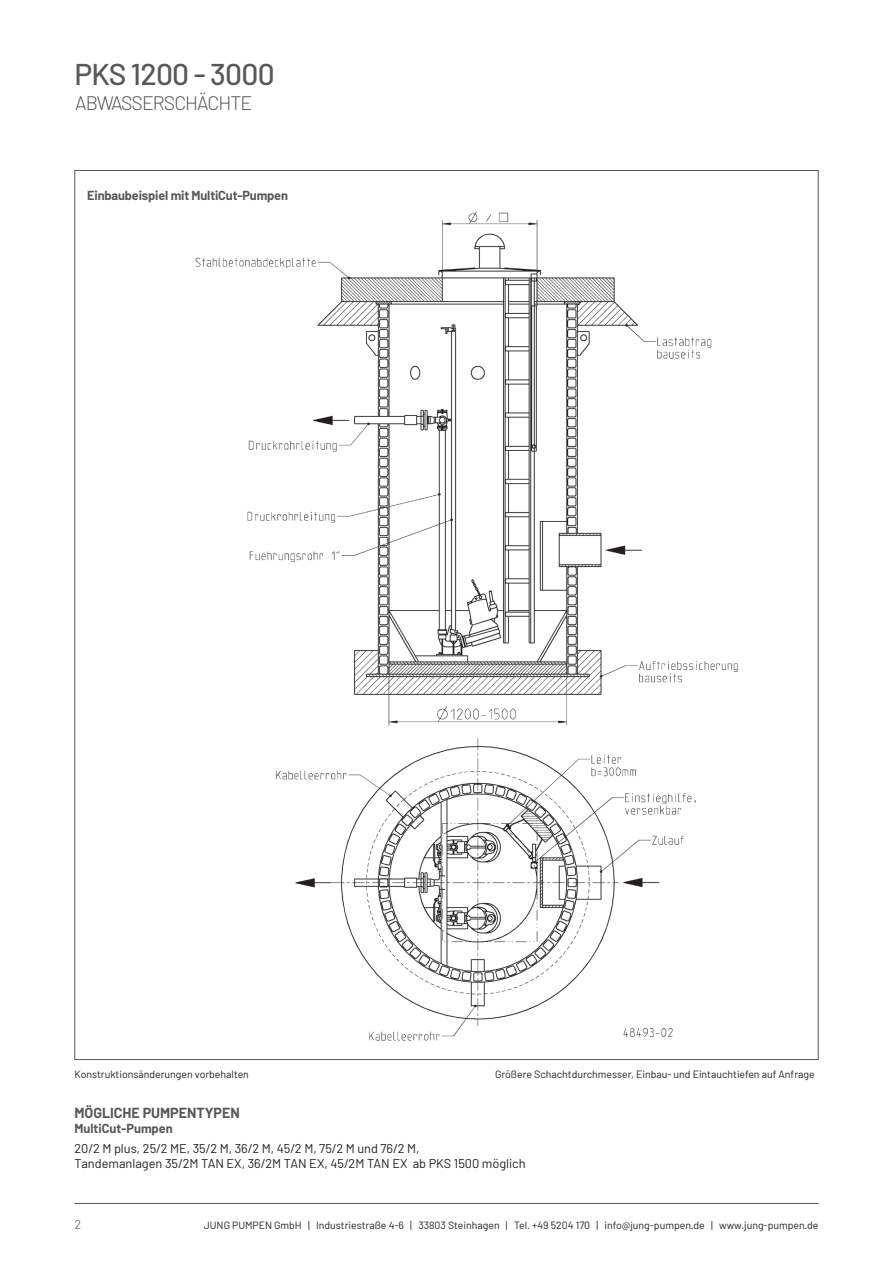
<style>
.page{position:relative;width:893px;height:1263px;background:#fff}
.page>*{position:absolute;margin:0;border:0;box-sizing:border-box;transform-origin:0 0}
.t1{font:500 30px "Barlow";letter-spacing:-.025em;color:#57585a}
.t2{font:300 19.5px "Barlow";letter-spacing:-.05em;color:#57585a}
.t3{font:700 14.25px "Barlow";color:#57585a}
.t4{font:12.75px/15.3px "Barlow";color:#231f20}
.t5{font:700 12.75px "Barlow";letter-spacing:-.01em;color:#57585a}
.t6{font:300 12.75px "Barlow";color:#57585a}
.t7{font:10.5px "Barlow";color:#231f20}
</style>
<div class="page">
<hr style="left:74px;top:1203px;width:745px;height:1px;background:#57585a">
<img style="left:195px;top:211px;width:543px;height:830px">
<h1 class="t1" style="left:74px;top:56px;width:202px">PKS 1200 - 3000</h1>
<h2 class="t2" style="left:75px;top:91px;width:179px">ABWASSERSCHÄCHTE</h2>
<p class="t5" style="left:87px;top:187px;width:202px">Einbaubeispiel mit MultiCut-Pumpen</p>
<p class="t7" style="left:74px;top:1067px;width:176px">Konstruktionsänderungen vorbehalten</p>
<p class="t7" style="left:495px;top:1067px;width:321px">Größere Schachtdurchmesser, Einbau- und Eintauchtiefen auf Anfrage</p>
<h3 class="t3" style="left:74px;top:1104px;width:167px">MÖGLICHE PUMPENTYPEN</h3>
<p class="t5" style="left:74px;top:1120px;width:100px">MultiCut-Pumpen</p>
<p class="t4" style="left:74px;top:1140px;width:453px">20/2 M plus, 25/2 ME, 35/2 M, 36/2 M, 45/2 M, 75/2 M und 76/2 M,<br>Tandemanlagen 35/2M TAN EX, 36/2M TAN EX, 45/2M TAN EX ab PKS 1500 möglich</p>
<p class="t6" style="left:74px;top:1216px;width:8px">2</p>
<p class="t7" style="left:204px;top:1219px;width:616px">JUNG PUMPEN GmbH | Industriestraße 4-6 | 33803 Steinhagen | Tel. +49 5204 170 | info@jung-pumpen.de | www.jung-pumpen.de</p>
</div>
